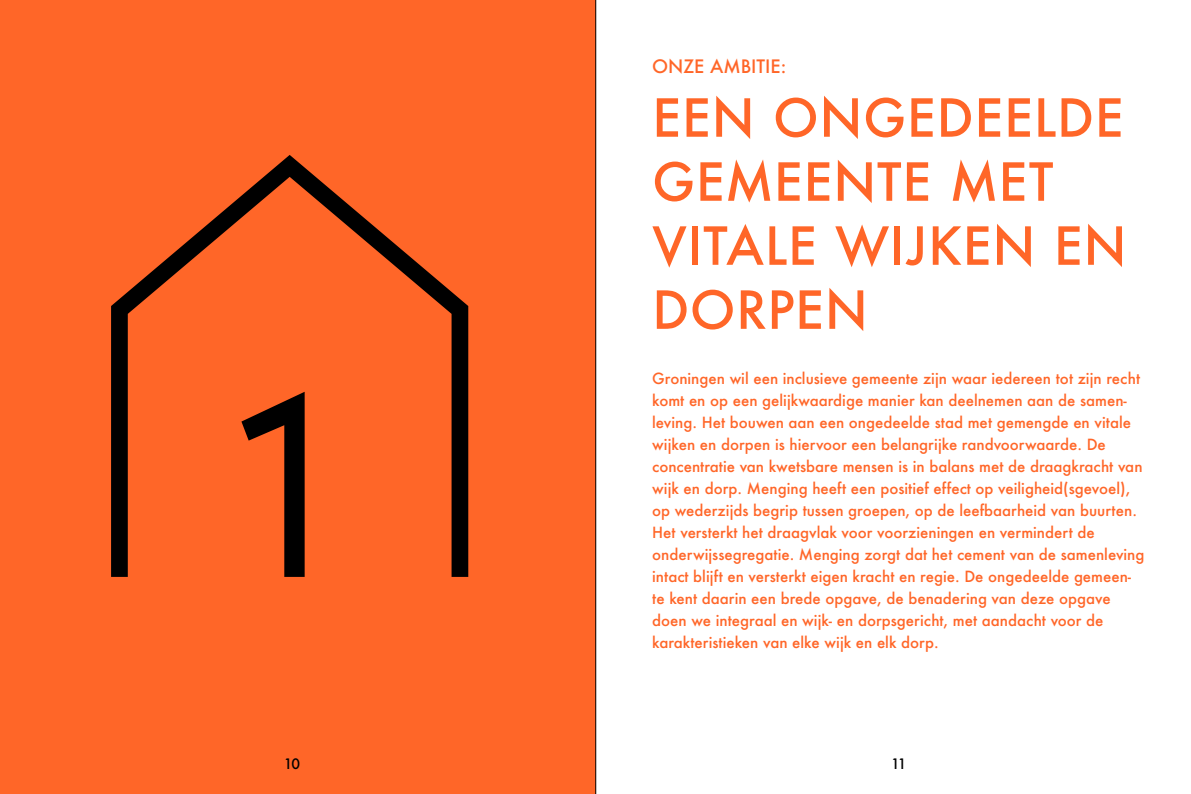
<style>
.page{position:relative;width:1191px;height:794px;background:#fff}
.page>*{position:absolute;margin:0;border:0;box-sizing:border-box;transform-origin:0 0}
.t1{font:595px "Wonenin Stad Display";color:#000}
.t2{font:500 51px/64px "Futura";letter-spacing:.015em;color:#ff6628}
.t3{font:500 18px "Futura";color:#ff6628}
.t4{font:500 15px/22px "Futura";color:#ff6628}
.t5{font:500 14px "Futura";color:#000}
</style>
<div class="page">
<div style="left:0;top:0;width:595px;height:794px;background:#ff6628"></div>
<hr style="left:595px;top:0;width:1px;height:794px;background:#000">
<h1 class="t1" style="left:127px;top:23px;width:342px">1</h1>
<p class="t3" style="left:652px;top:54px;width:135px">ONZE AMBITIE:</p>
<h2 class="t2" style="left:652px;top:85px;width:476px">EEN ONGEDEELDE<br>GEMEENTE MET<br>VITALE WIJKEN EN<br>DORPEN</h2>
<p class="t4" style="left:652px;top:367px;width:494px">Groningen wil een inclusieve gemeente zijn waar iedereen tot zijn recht komt en op een gelijkwaardige manier kan deelnemen aan de samen&shy;leving. Het bouwen aan een ongedeelde stad met gemengde en vitale wijken en dorpen is hiervoor een belangrijke randvoorwaarde. De concentratie van kwetsbare mensen is in balans met de draagkracht van wijk en dorp. Menging heeft een positief effect op veiligheid(sgevoel), op wederzijds begrip tussen groepen, op de leefbaarheid van buurten.<br>Het versterkt het draagvlak voor voorzieningen en vermindert de onderwijssegregatie. Menging zorgt dat het cement van de samenleving intact blijft en versterkt eigen kracht en regie. De ongedeelde gemeen&shy;te kent daarin een brede opgave, de benadering van deze opgave doen we integraal en wijk- en dorpsgericht, met aandacht voor de karakteristieken van elke wijk en elk dorp.</p>
<p class="t5" style="left:284px;top:754px;width:18px">10</p>
<p class="t5" style="left:891px;top:754px;width:17px">11</p>
</div>
